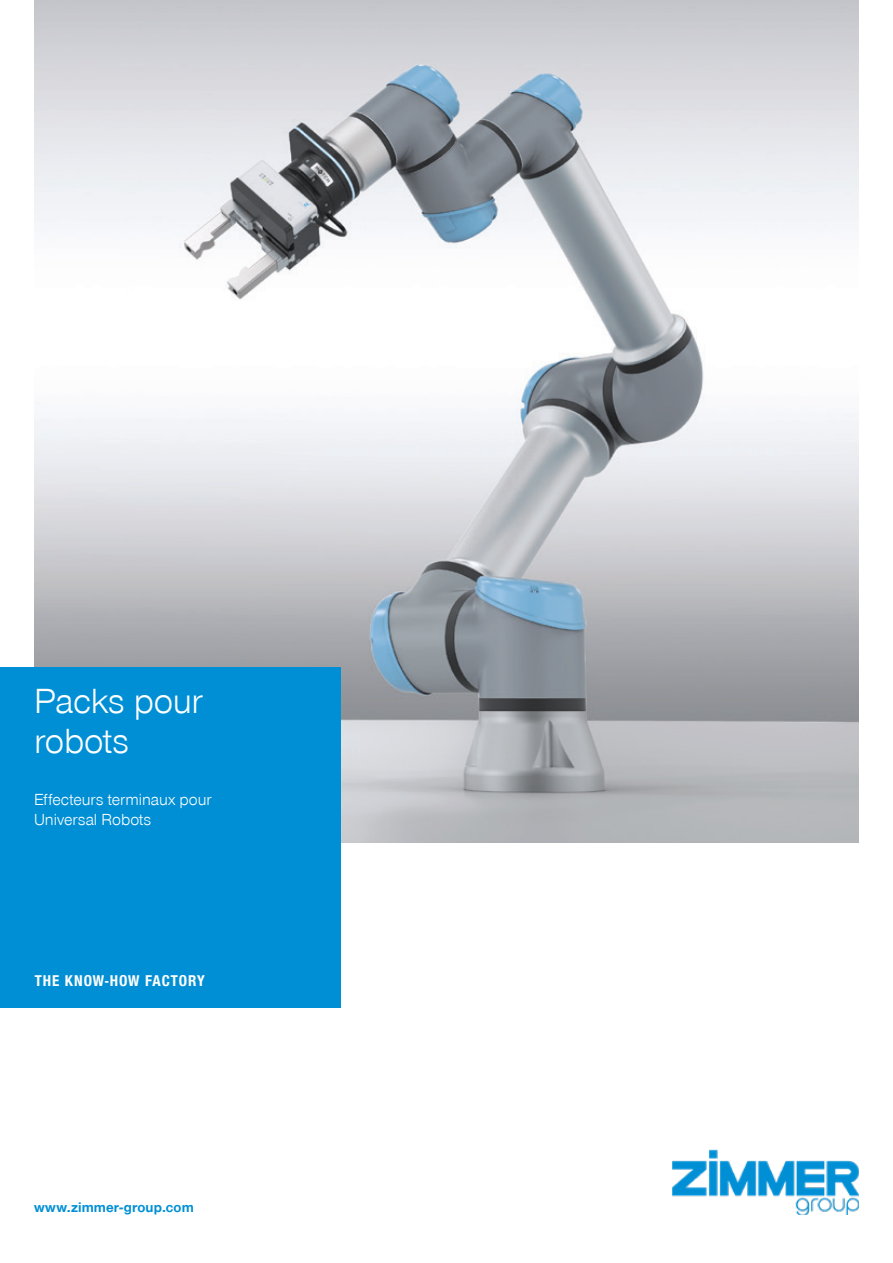
<style>
.page{position:relative;width:893px;height:1263px;background:#fff}
.page>*{position:absolute;margin:0;border:0;box-sizing:border-box;transform-origin:0 0}
.t1{font:300 36px/40.5px "Zimmer Group Sans Global";letter-spacing:-.005em;color:#fff}
.t2{font:300 16.5px/19.8px "Zimmer Group Sans Global";color:#fff}
.t3{font:700 16.05px "Zimmer Group Sans Global Cond";letter-spacing:.055em;color:#fff}
.t4{font:700 14.25px "Zimmer Group Sans Global";letter-spacing:.01em;color:#008fd5}
</style>
<div class="page">
<img style="left:34px;top:0;width:825px;height:842px">
<img style="left:672px;top:1150px;width:187px;height:64px">
<div style="left:0;top:667px;width:340px;height:340px;background:#008fd5"></div>
<h1 class="t1" style="left:34px;top:680px;width:170px">Packs pour robots</h1>
<p class="t2" style="left:34px;top:789px;width:179px">Effecteurs terminaux pour<br>Universal Robots</p>
<p class="t3" style="left:35px;top:970px;width:172px">THE KNOW-HOW FACTORY</p>
<p class="t4" style="left:34px;top:1199px;width:161px">www.zimmer-group.com</p>
</div>
